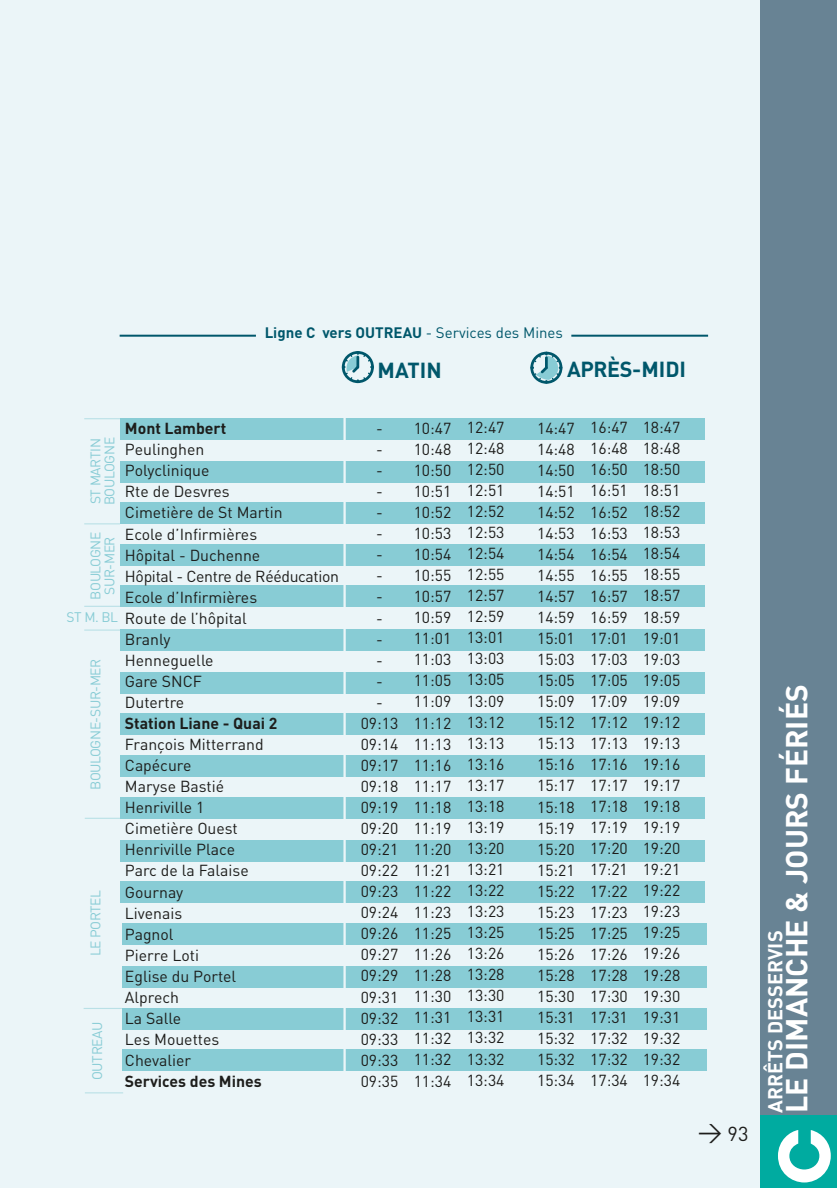
<style>
.page{position:relative;width:837px;height:1188px;background:#fff}
.page>*{position:absolute;margin:0;border:0;box-sizing:border-box;transform-origin:0 0}
.t1{font:700 68.8px "Avant Garde";color:#fff}
.t2{font:700 30px "DIN";color:#fff}
.t3{font:700 21.6px "DIN";letter-spacing:-.02em;color:#00576b}
.t4{font:700 21.6px "DIN";color:#00576b}
.t5{font:700 20px "DIN";color:#fff}
.t6{font:20px "DIN";color:#1d1d1b}
.t7{font:15.8px/21px "DIN";color:#1d1d1b;text-align:justify}
.t8{font:700 15.8px "DIN";color:#1d1d1b}
.t9{font:700 15px "DIN";color:#00576b}
.t10{font:13.8px/13.8px "DIN";letter-spacing:-.03em;color:#88ccd5}
.s1{font-weight:400}
.s2{font-size:24px}
</style>
<div class="page">
<div style="left:0;top:0;width:836px;height:1188px;background:#ebf5f8"></div>
<hr style="left:120px;top:335px;width:136px;height:2px;background:#00576b">
<hr style="left:571px;top:335px;width:136px;height:2px;background:#00576b">
<div style="left:759px;top:0;width:77px;height:1188px;background:#688394"></div>
<div style="left:759px;top:1115px;width:77px;height:73px;background:#00aba0"></div>
<svg style="left:342px;top:351px;width:32px;height:32px"></svg>
<svg style="left:530px;top:352px;width:32px;height:32px"></svg>
<div style="left:122px;top:923px;width:584px;height:21px;background:#88ccd5"></div>
<div style="left:122px;top:966px;width:584px;height:21px;background:#88ccd5"></div>
<div style="left:122px;top:1008px;width:584px;height:21px;background:#88ccd5"></div>
<div style="left:122px;top:1049px;width:584px;height:22px;background:#88ccd5"></div>
<div style="left:120px;top:418px;width:584px;height:21px;background:#88ccd5"></div>
<div style="left:120px;top:461px;width:584px;height:21px;background:#88ccd5"></div>
<div style="left:120px;top:502px;width:584px;height:22px;background:#88ccd5"></div>
<div style="left:120px;top:544px;width:584px;height:21px;background:#88ccd5"></div>
<div style="left:120px;top:585px;width:584px;height:22px;background:#88ccd5"></div>
<div style="left:120px;top:629px;width:584px;height:22px;background:#88ccd5"></div>
<div style="left:120px;top:672px;width:584px;height:21px;background:#88ccd5"></div>
<div style="left:120px;top:713px;width:584px;height:21px;background:#88ccd5"></div>
<div style="left:120px;top:756px;width:584px;height:21px;background:#88ccd5"></div>
<div style="left:120px;top:797px;width:584px;height:21px;background:#88ccd5"></div>
<div style="left:120px;top:840px;width:584px;height:21px;background:#88ccd5"></div>
<div style="left:120px;top:881px;width:584px;height:22px;background:#88ccd5"></div>
<hr style="left:84px;top:418px;width:36px;height:1px;background:#88ccd5">
<hr style="left:84px;top:523px;width:36px;height:1px;background:#88ccd5">
<hr style="left:84px;top:606px;width:36px;height:1px;background:#88ccd5">
<hr style="left:84px;top:629px;width:36px;height:1px;background:#88ccd5">
<hr style="left:85px;top:817px;width:35px;height:2px;background:#88ccd5">
<hr style="left:84px;top:1008px;width:38px;height:1px;background:#88ccd5">
<hr style="left:85px;top:1092px;width:38px;height:1px;background:#88ccd5">
<hr style="left:343px;top:400px;width:2px;height:703px;background:#ebf5f8">
<p class="t9" style="left:264px;top:322px;width:300px">Ligne C vers OUTREAU <span class="s1">- Services des Mines</span></p>
<h3 class="t4" style="left:377px;top:356px;width:66px">MATIN</h3>
<h3 class="t3" style="left:567px;top:355px;width:120px">APRÈS-MIDI</h3>
<p class="t8" style="left:125px;top:418px;width:103px">Mont Lambert</p>
<p class="t7" style="left:125px;top:439px;width:215px;text-align:left">Peulinghen<br>Polyclinique<br>Rte de Desvres<br>Cimetière de St Martin<br>Ecole d’Infirmières<br>Hôpital - Duchenne<br>Hôpital - Centre de Rééducation<br>Ecole d’Infirmières<br>Route de l’hôpital<br>Branly<br>Henneguelle<br>Gare SNCF<br>Dutertre</p>
<p class="t8" style="left:125px;top:713px;width:154px">Station Liane - Quai 2</p>
<p class="t7" style="left:125px;top:733px;width:140px;text-align:left">François Mitterrand<br>Capécure<br>Maryse Bastié<br>Henriville 1<br>Cimetière Ouest<br>Henriville Place<br>Parc de la Falaise<br>Gournay<br>Livenais<br>Pagnol<br>Pierre Loti<br>Eglise du Portel<br>Alprech<br>La Salle<br>Les Mouettes<br>Chevalier</p>
<p class="t8" style="left:125px;top:1071px;width:138px">Services des Mines</p>
<p class="t10" style="left:88px;top:505px;width:70px;rotate:-90deg">ST MARTIN<br>BOULOGNE</p>
<p class="t10" style="left:88px;top:600px;width:70px;text-align:center;rotate:-90deg">BOULOGNE<br>SUR-MER</p>
<p class="t10" style="left:66px;top:610px;width:53px">ST M. BL</p>
<p class="t10" style="left:88px;top:790px;width:133px;rotate:-90deg">BOULOGNE-SUR-MER</p>
<p class="t10" style="left:88px;top:956px;width:68px;rotate:-90deg">LE PORTEL</p>
<p class="t10" style="left:90px;top:1080px;width:60px;rotate:-90deg">OUTREAU</p>
<p class="t7" style="left:466px;top:416px;width:39px">12:47<br>12:48<br>12:50<br>12:51<br>12:52<br>12:53<br>12:54<br>12:55<br>12:57<br>12:59<br>13:01<br>13:03<br>13:05<br>13:09<br>13:12<br>13:13<br>13:16<br>13:17<br>13:18<br>13:19<br>13:20<br>13:21<br>13:22<br>13:23<br>13:25<br>13:26<br>13:28<br>13:30<br>13:31<br>13:32<br>13:32<br>13:34</p>
<p class="t7" style="left:360px;top:417px;width:39px;text-align:center">-<br>-<br>-<br>-<br>-<br>-<br>-<br>-<br>-<br>-<br>-<br>-<br>-<br>-<br>09:13<br>09:14<br>09:17<br>09:18<br>09:19<br>09:20<br>09:21<br>09:22<br>09:23<br>09:24<br>09:26<br>09:27<br>09:29<br>09:31<br>09:32<br>09:33<br>09:33<br>09:35</p>
<p class="t7" style="left:413px;top:417px;width:39px">10:47<br>10:48<br>10:50<br>10:51<br>10:52<br>10:53<br>10:54<br>10:55<br>10:57<br>10:59<br>11:01<br>11:03<br>11:05<br>11:09<br>11:12<br>11:13<br>11:16<br>11:17<br>11:18<br>11:19<br>11:20<br>11:21<br>11:22<br>11:23<br>11:25<br>11:26<br>11:28<br>11:30<br>11:31<br>11:32<br>11:32<br>11:34</p>
<p class="t7" style="left:537px;top:417px;width:39px">14:47<br>14:48<br>14:50<br>14:51<br>14:52<br>14:53<br>14:54<br>14:55<br>14:57<br>14:59<br>15:01<br>15:03<br>15:05<br>15:09<br>15:12<br>15:13<br>15:16<br>15:17<br>15:18<br>15:19<br>15:20<br>15:21<br>15:22<br>15:23<br>15:25<br>15:26<br>15:28<br>15:30<br>15:31<br>15:32<br>15:32<br>15:34</p>
<p class="t7" style="left:590px;top:417px;width:39px">16:47<br>16:48<br>16:50<br>16:51<br>16:52<br>16:53<br>16:54<br>16:55<br>16:57<br>16:59<br>17:01<br>17:03<br>17:05<br>17:09<br>17:12<br>17:13<br>17:16<br>17:17<br>17:18<br>17:19<br>17:20<br>17:21<br>17:22<br>17:23<br>17:25<br>17:26<br>17:28<br>17:30<br>17:31<br>17:32<br>17:32<br>17:34</p>
<p class="t7" style="left:642px;top:416px;width:39px">18:47<br>18:48<br>18:50<br>18:51<br>18:52<br>18:53<br>18:54<br>18:55<br>18:57<br>18:59<br>19:01<br>19:03<br>19:05<br>19:09<br>19:12<br>19:13<br>19:16<br>19:17<br>19:18<br>19:19<br>19:20<br>19:21<br>19:22<br>19:23<br>19:25<br>19:26<br>19:28<br>19:30<br>19:31<br>19:32<br>19:32<br>19:34</p>
<p class="t6" style="left:697px;top:1121px;width:52px"><span class="s2">&gt;</span> 93</p>
<h2 class="t2" style="left:776px;top:1113px;width:430px;rotate:-90deg">LE DIMANCHE &amp; JOURS FÉRIÉS</h2>
<h1 class="t1" style="left:759px;top:1185px;width:59px;rotate:-90deg">C</h1>
<p class="t5" style="left:762px;top:1113px;width:184px;rotate:-90deg">ARRÊTS DESSERVIS</p>
</div>
